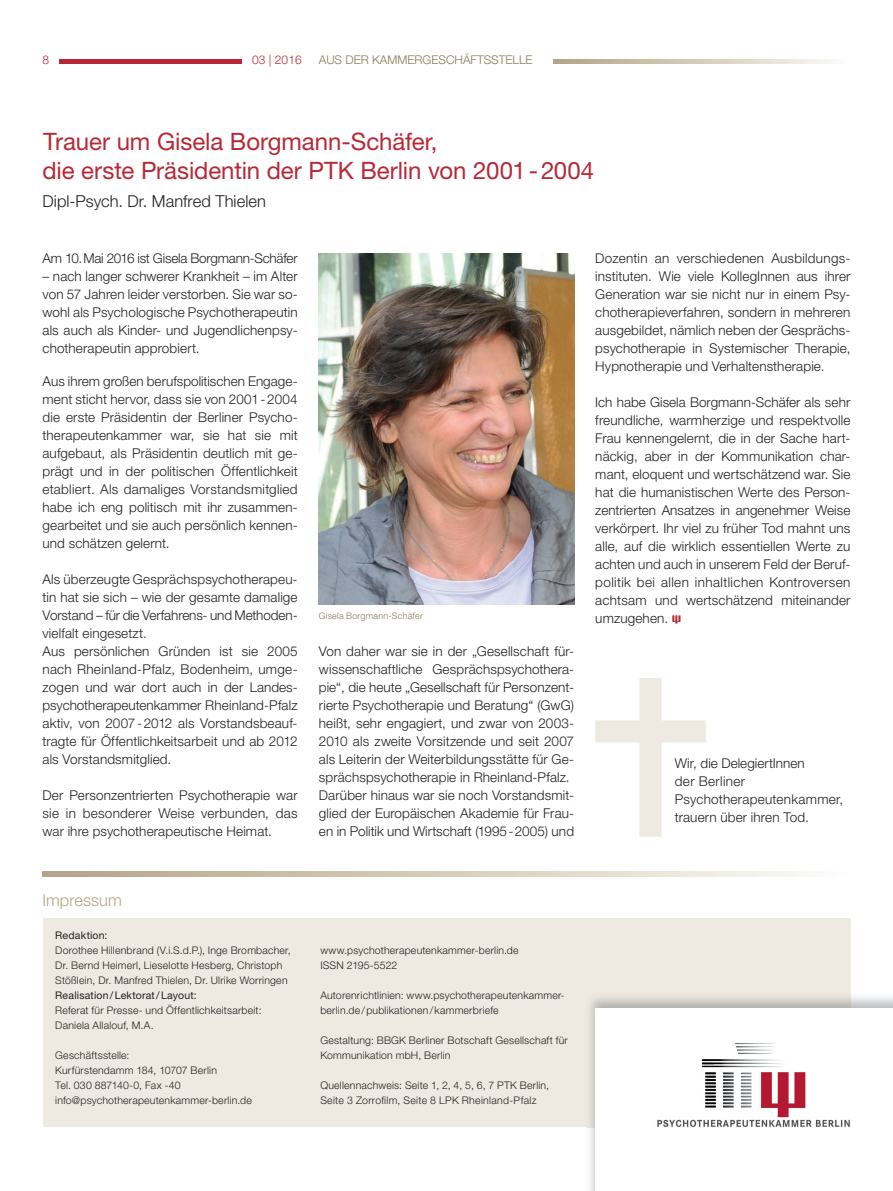
<style>
.page{position:relative;width:893px;height:1191px;background:#fff}
.page>*{position:absolute;margin:0;border:0;box-sizing:border-box;transform-origin:0 0}
.t1{font:24px/28.5px "Helvetica Neue LT Std";letter-spacing:-.005em;color:#b72837}
.t2{font:300 16.5px "Helvetica Neue LT Std";letter-spacing:.005em;color:#231f20}
.t3{font:300 16.5px "Helvetica Neue LT Std";color:#b3a586}
.t4{font:300 13.5px/18px "Helvetica Neue LT Std";letter-spacing:.01em;color:#231f20;text-align:justify}
.t5{font:300 13.5px "Helvetica Neue LT Std";letter-spacing:-.015em;color:#231f20}
.t6{font:300 12px "Helvetica Neue LT Std";color:#8a7758}
.t7{font:300 12px "Helvetica Neue LT Std";color:#b72837}
.t8{font:300 10.5px/15px "Helvetica Neue LT Std";letter-spacing:.02em;color:#231f20}
.t9{font:10.5px "Helvetica Neue LT Std";letter-spacing:.015em;color:#231f20}
.t10{font:300 9px "Helvetica Neue LT Std";letter-spacing:.025em;color:#8a7758}
</style>
<div class="page">
<svg style="left:672px;top:615px;width:8px;height:8px"></svg>
<img style="left:319px;top:253px;width:255px;height:351px">
<div style="left:43px;top:918px;width:807px;height:209px;background:#eeeae1"></div>
<img style="left:586px;top:992px;width:307px;height:199px">
<img style="left:586px;top:992px;width:264px;height:135px">
<div style="left:595px;top:1008px;width:298px;height:183px;background:#fff"></div>
<svg style="left:43px;top:871px;width:755px;height:5px"></svg>
<img style="left:657px;top:1043px;width:193px;height:84px">
<svg style="left:595px;top:678px;width:111px;height:159px"></svg>
<hr style="left:59px;top:60px;width:183px;height:4px;background:#b72837">
<svg style="left:554px;top:60px;width:277px;height:4px"></svg>
<p class="t7" style="left:43px;top:52px;width:8px">8</p>
<p class="t7" style="left:252px;top:52px;width:51px">03 | 2016</p>
<p class="t6" style="left:319px;top:52px;width:215px">AUS DER KAMMERGESCHÄFTSSTELLE</p>
<h1 class="t1" style="left:43px;top:127px;width:553px">Trauer um Gisela Borgmann-Schäfer,<br>die erste Präsidentin der PTK Berlin von 2001 - 2004</h1>
<p class="t2" style="left:43px;top:191px;width:225px">Dipl-Psych. Dr. Manfred Thielen</p>
<p class="t5" style="left:43px;top:250px;width:257px">Am 10. Mai 2016 ist Gisela Borgmann-Schäfer</p>
<p class="t4" style="left:43px;top:267px;width:257px">– nach langer schwerer Krankheit – im Alter von 57 Jahren leider verstorben. Sie war so&shy;wohl als Psychologische Psychotherapeutin als auch als Kinder- und Jugendlichenpsy&shy;chotherapeutin approbiert.</p>
<p class="t4" style="left:43px;top:372px;width:257px">Aus ihrem großen berufspolitischen Engage&shy;ment sticht hervor, dass sie von 2001 - 2004 die erste Präsidentin der Berliner Psycho&shy;therapeutenkammer war, sie hat sie mit aufgebaut, als Präsidentin deutlich mit ge&shy;prägt und in der politischen Öffentlichkeit etabliert. Als damaliges Vorstandsmitglied habe ich eng politisch mit ihr zusammen&shy;gearbeitet und sie auch persönlich kennen&shy;und schätzen gelernt.</p>
<p class="t4" style="left:43px;top:569px;width:257px;text-align:left">Als überzeugte Gesprächspsychothera peu&shy;tin hat sie sich – wie der gesamte damalige Vorstand – für die Verfahrens- und Methoden&shy;vielfalt eingesetzt.<br>Aus persönlichen Gründen ist sie 2005 nach Rheinland-Pfalz, Bodenheim, umge&shy;zogen und war dort auch in der Landes&shy;psychotherapeutenkammer Rheinland-Pfalz aktiv, von 2007 - 2012 als Vorstandsbeauf&shy;tragte für Öffentlichkeitsarbeit und ab 2012 als Vorstandsmitglied.</p>
<p class="t4" style="left:43px;top:785px;width:257px">Der Personzentrierten Psychotherapie war sie in besonderer Weise verbunden, das war ihre psychotherapeutische Heimat.</p>
<p class="t10" style="left:319px;top:610px;width:105px">Gisela Borgmann-Schäfer</p>
<p class="t4" style="left:319px;top:641px;width:257px;text-align:left">Von daher war sie in der „Gesellschaft für&shy;wissenschaftliche Gesprächspsychothera&shy;pie“, die heute „Gesellschaft für Personzent&shy;rierte Psychotherapie und Beratung“ (GwG) heißt, sehr engagiert, und zwar von 2003- 2010 als zweite Vorsitzende und seit 2007 als Leiterin der Weiterbildungsstätte für Ge&shy;sprächspsychotherapie in Rheinland-Pfalz.<br>Darüber hinaus war sie noch Vorstandsmit&shy;glied der Europäischen Akademie für Frau&shy;en in Politik und Wirtschaft (1995 - 2005) und</p>
<p class="t4" style="left:595px;top:248px;width:257px">Dozentin an verschiedenen Ausbildungs&shy;instituten. Wie viele KollegInnen aus ihrer Generation war sie nicht nur in einem Psy&shy;chotherapieverfahren, sondern in mehreren ausgebildet, nämlich neben der Gesprächs&shy;psychotherapie in Systemischer Therapie, Hypnotherapie und Verhaltenstherapie.</p>
<p class="t4" style="left:595px;top:392px;width:257px">Ich habe Gisela Borgmann-Schäfer als sehr freundliche, warmherzige und respektvolle Frau kennengelernt, die in der Sache hart&shy;näckig, aber in der Kommunikation char&shy;mant, eloquent und wertschätzend war. Sie hat die humanistischen Werte des Person&shy;zentrierten Ansatzes in angenehmer Weise verkörpert. Ihr viel zu früher Tod mahnt uns alle, auf die wirklich essentiellen Werte zu achten und auch in unserem Feld der Beruf&shy;politik bei allen inhaltlichen Kontroversen achtsam und wertschätzend miteinander umzugehen.</p>
<p class="t4" style="left:675px;top:754px;width:170px;text-align:left">Wir, die DelegiertInnen<br>der Berliner<br>Psychotherapeutenkammer, trauern über ihren Tod.</p>
<p class="t3" style="left:43px;top:889px;width:81px">Impressum</p>
<p class="t9" style="left:55px;top:928px;width:54px">Redaktion:</p>
<p class="t8" style="left:55px;top:942px;width:237px">Dorothee Hillenbrand (V.i.S.d.P.), Inge Brombacher,<br>Dr. Bernd Heimerl, Lieselotte Hesberg, Christoph<br>Stößlein, Dr. Manfred Thielen, Dr. Ulrike Worringen</p>
<p class="t9" style="left:55px;top:988px;width:143px">Realisation / Lektorat / Layout:</p>
<p class="t8" style="left:55px;top:1002px;width:208px">Referat für Presse- und Öffentlichkeitsarbeit:<br>Daniela Allalouf, M.A.</p>
<p class="t8" style="left:55px;top:1047px;width:198px">Geschäftsstelle:<br>Kurfürstendamm 184, 10707 Berlin<br>Tel. 030 887140-0, Fax -40 info@psychotherapeutenkammer-berlin.de</p>
<p class="t8" style="left:320px;top:942px;width:200px">www.psychotherapeutenkammer-berlin.de<br>ISSN 2195-5522</p>
<p class="t8" style="left:320px;top:987px;width:246px">Autorenrichtlinien: www.psychotherapeutenkammer&shy;berlin.de / publikationen / kammerbriefe</p>
<p class="t8" style="left:320px;top:1032px;width:249px">Gestaltung: BBGK Berliner Botschaft Gesellschaft für<br>Kommunikation mbH, Berlin</p>
<p class="t8" style="left:320px;top:1077px;width:230px">Quellennachweis: Seite 1, 2, 4, 5, 6, 7 PTK Berlin,<br>Seite 3 Zorrofilm, Seite 8 LPK Rheinland-Pfalz</p>
</div>
